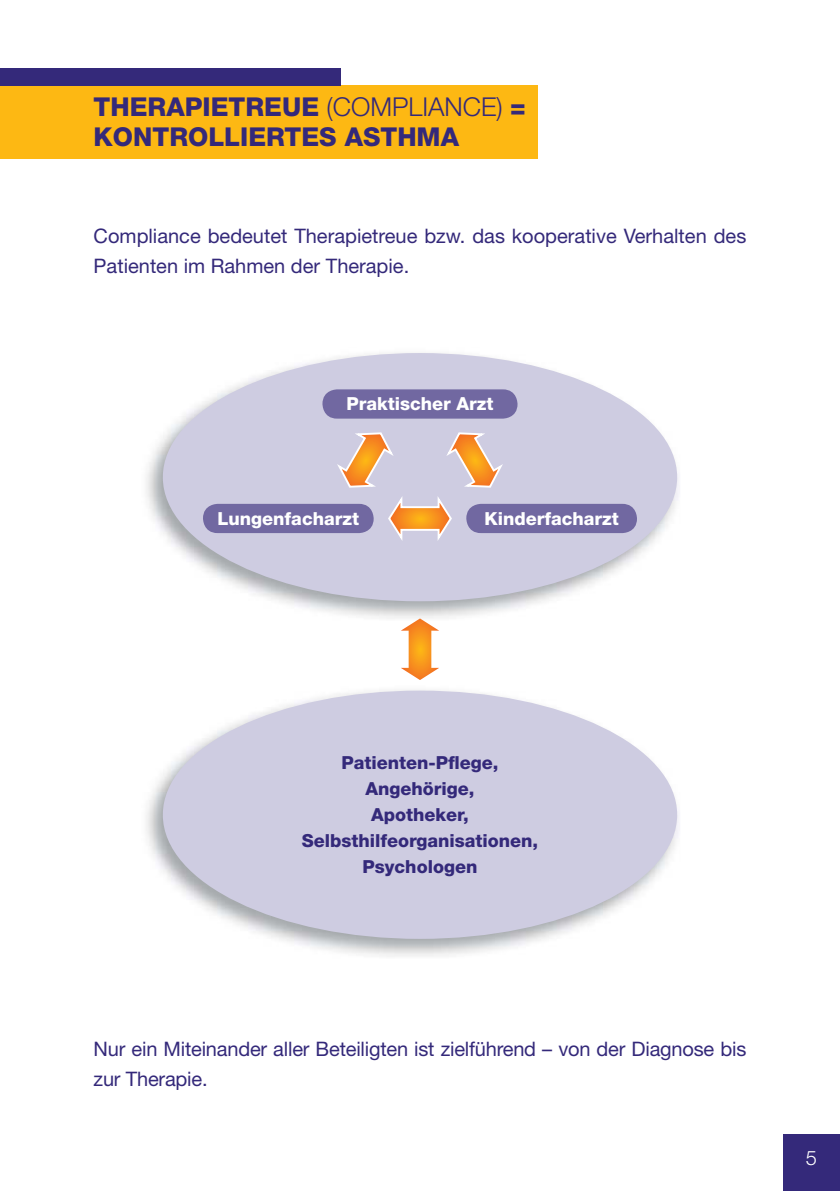
<style>
.page{position:relative;width:840px;height:1191px;background:#fff}
.page>*{position:absolute;margin:0;border:0;box-sizing:border-box;transform-origin:0 0}
.t1{font:800 26px/30px "Helvetica Neue";color:#34297a}
.t2{font:20px/30px "Helvetica Neue";color:#34297a}
.t3{font:300 20px "Helvetica Neue";color:#fff}
.t4{font:800 18px/26px "Helvetica Neue";color:#34297a;text-align:center}
.t5{font:800 18px "Helvetica Neue";color:#fff}
.s1{font-weight:300}
</style>
<div class="page">
<div style="left:0;top:85px;width:537px;height:74px;background:#fdb813"></div>
<div style="left:782px;top:1134px;width:57px;height:57px;background:#34297a"></div>
<div style="left:0;top:68px;width:340px;height:17px;background:#34297a"></div>
<img style="left:146px;top:690px;width:533px;height:267px">
<div style="left:163px;top:690px;width:513px;height:249px;background:#cecce1;border-radius:50%"></div>
<img style="left:146px;top:353px;width:533px;height:266px">
<div style="left:163px;top:353px;width:513px;height:248px;background:#cecce1;border-radius:50%"></div>
<svg style="left:334px;top:432px;width:171px;height:109px"></svg>
<svg style="left:400px;top:618px;width:39px;height:62px"></svg>
<div style="left:322px;top:389px;width:195px;height:29px;background:#7168a1;border-radius:15px"></div>
<div style="left:203px;top:504px;width:170px;height:29px;background:#7168a1;border-radius:15px"></div>
<div style="left:466px;top:504px;width:170px;height:29px;background:#7168a1;border-radius:15px"></div>
<h1 class="t1" style="left:94px;top:94px;width:433px">THERAPIETREUE <span class="s1">(COMPLIANCE)</span> =<br>KONTROLLIERTES ASTHMA</h1>
<p class="t2" style="left:94px;top:222px;width:653px">Compliance bedeutet Therapietreue bzw. das kooperative Verhalten des<br>Patienten im Rahmen der Therapie.</p>
<p class="t5" style="left:346px;top:397px;width:149px">Praktischer Arzt</p>
<p class="t5" style="left:217px;top:512px;width:143px">Lungenfacharzt</p>
<p class="t5" style="left:484px;top:512px;width:136px">Kinderfacharzt</p>
<p class="t4" style="left:301px;top:751px;width:238px">Patienten-Pflege,<br>Angehörige,<br>Apotheker,<br>Selbsthilfeorganisationen,<br>Psychologen</p>
<p class="t2" style="left:94px;top:1035px;width:653px">Nur ein Miteinander aller Beteiligten ist zielführend – von der Diagnose bis zur Therapie.</p>
<p class="t3" style="left:805px;top:1150px;width:13px">5</p>
</div>
